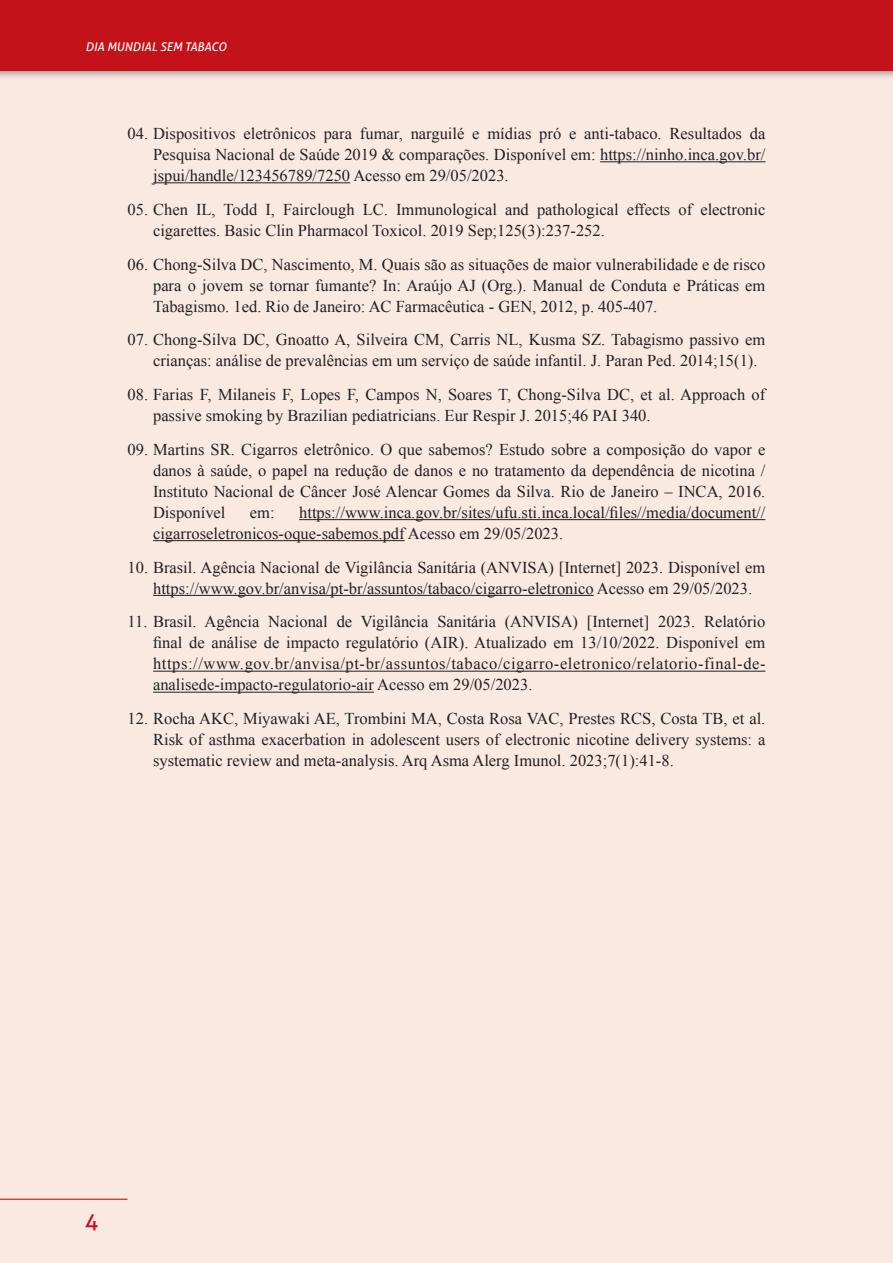
<style>
.page{position:relative;width:893px;height:1263px;background:#f9e9e1}
.page>*{position:absolute;margin:0;border:0;box-sizing:border-box;transform-origin:0 0}
.t1{font:22.5px "Aller";color:#c4121a}
.t2{font:16.5px/21px "Times New Roman";color:#231f20;text-align:justify}
.t3{font:italic 12px "Aller";color:#fff}
</style>
<div class="page">
<div style="left:0;top:0;width:893px;height:80px;background:#231f20;opacity:.7"></div>
<div style="left:0;top:0;width:893px;height:71px;background:#c4121a"></div>
<hr style="left:0;top:1198px;width:128px;height:2px;background:#c4121a">
<hr style="left:600px;top:161px;width:165px;height:1px;background:#231f20">
<hr style="left:153px;top:182px;width:197px;height:1px;background:#231f20">
<hr style="left:299px;top:519px;width:466px;height:1px;background:#231f20">
<hr style="left:153px;top:540px;width:252px;height:1px;background:#231f20">
<hr style="left:153px;top:595px;width:441px;height:1px;background:#231f20">
<hr style="left:153px;top:671px;width:612px;height:1px;background:#231f20">
<hr style="left:153px;top:692px;width:221px;height:1px;background:#231f20">
<p class="t3" style="left:85px;top:39px;width:142px">DIA MUNDIAL SEM TABACO</p>
<p class="t2" style="left:153px;top:123px;width:614px;text-indent:-26px">04. Dispositivos eletrônicos para fumar, narguilé e mídias pró e anti-tabaco. Resultados da Pesquisa Nacional de Saúde 2019 &amp; comparações. Disponível em: https://ninho.inca.gov.br/ jspui/handle/123456789/7250 Acesso em 29/05/2023.</p>
<p class="t2" style="left:153px;top:198px;width:614px;text-indent:-26px">05. Chen IL, Todd I, Fairclough LC. Immunological and pathological effects of electronic cigarettes. Basic Clin Pharmacol Toxicol. 2019 Sep;125(3):237-252.</p>
<p class="t2" style="left:153px;top:253px;width:614px;text-indent:-26px">06. Chong-Silva DC, Nascimento, M. Quais são as situações de maior vulnerabilidade e de risco para o jovem se tornar fumante? In: Araújo AJ (Org.). Manual de Conduta e Práticas em Tabagismo. 1ed. Rio de Janeiro: AC Farmacêutica - GEN, 2012, p. 405-407.</p>
<p class="t2" style="left:153px;top:329px;width:614px;text-indent:-26px">07. Chong-Silva DC, Gnoatto A, Silveira CM, Carris NL, Kusma SZ. Tabagismo passivo em crianças: análise de prevalências em um serviço de saúde infantil. J. Paran Ped. 2014;15(1).</p>
<p class="t2" style="left:153px;top:384px;width:614px;text-indent:-26px">08. Farias F, Milaneis F, Lopes F, Campos N, Soares T, Chong-Silva DC, et al. Approach of passive smoking by Brazilian pediatricians. Eur Respir J. 2015;46 PAI 340.</p>
<p class="t2" style="left:153px;top:439px;width:614px;text-indent:-26px">09. Martins SR. Cigarros eletrônico. O que sabemos? Estudo sobre a composição do vapor e danos à saúde, o papel na redução de danos e no tratamento da dependência de nicotina / Instituto Nacional de Câncer José Alencar Gomes da Silva. Rio de Janeiro – INCA, 2016.<br>Disponível</p>
<p class="t2" style="left:153px;top:502px;width:614px;text-indent:146px">https://www.inca.gov.br/sites/ufu.sti.inca.local/files//media/document// cigarroseletronicos-oque-sabemos.pdf Acesso em 29/05/2023.</p>
<p class="t2" style="left:153px;top:556px;width:614px;text-indent:-26px">10. Brasil. Agência Nacional de Vigilância Sanitária (ANVISA) [Internet] 2023. Disponível em https://www.gov.br/anvisa/pt-br/assuntos/tabaco/cigarro-eletronico Acesso em 29/05/2023.</p>
<p class="t2" style="left:153px;top:611px;width:614px;text-indent:-26px">11. Brasil. Agência Nacional de Vigilância Sanitária (ANVISA) [Internet] 2023. Relatório final de análise de impacto regulatório (AIR). Atualizado em 13/10/2022. Disponível em https://www.gov.br/anvisa/pt-br/assuntos/tabaco/cigarro-eletronico/relatorio-final-de&shy;analisede-impacto-regulatorio-air Acesso em 29/05/2023.</p>
<p class="t2" style="left:153px;top:708px;width:614px;text-indent:-26px">12. Rocha AKC, Miyawaki AE, Trombini MA, Costa Rosa VAC, Prestes RCS, Costa TB, et al.<br>Risk of asthma exacerbation in adolescent users of electronic nicotine delivery systems: a systematic review and meta-analysis. Arq Asma Alerg Imunol. 2023;7(1):41-8.</p>
<p class="t2" style="left:250px;top:502px;width:26px">em:</p>
<h1 class="t1" style="left:85px;top:1207px;width:15px">4</h1>
</div>
